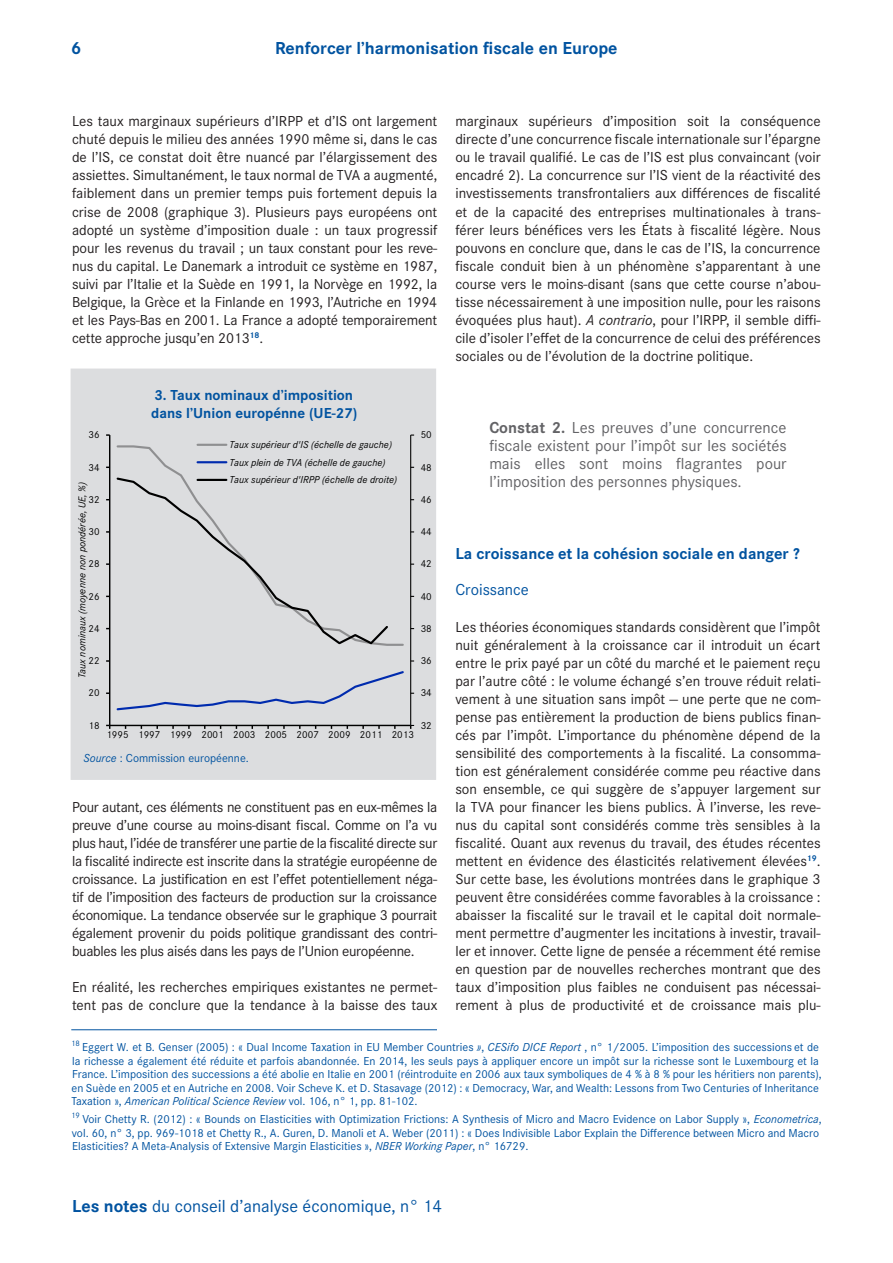
<style>
.page{position:relative;width:893px;height:1263px;background:#fff}
.page>*{position:absolute;margin:0;border:0;box-sizing:border-box;transform-origin:0 0}
.t1{font:18px "Corporate S";color:#0153a0}
.t2{font:700 18px "Corporate S";color:#0153a0}
.Texte___Exergue{font:16.5px/18px "Corporate S";color:#636366;text-align:justify}
.Intertitre___Niveau{font:700 16.5px "Corporate S";color:#0153a0}
.Intertitre___Niveau-2{font:16.5px "Corporate S";color:#0153a0}
.Texte___Normal{font:15px/18px "Corporate S";color:#231f20;text-align:justify}
.Illustration___Titre{font:700 15px/18px "Corporate S";color:#0153a0}
.Texte___Note_BdP{font:12px/13.5px "Corporate S";color:#0153a0}
.Texte___Note_BdP_sui{font:12px/13.5px "Corporate S";color:#0153a0}
.Illustration___Sourc{font:12px "Corporate S";color:#0153a0}
.t3{font:italic 10.5px/17.5px "Corporate S";color:#000}
.t4{font:10.5px "Corporate S";color:#000}
.Texte___Note_BdP-2{font:8.25px "Corporate S";color:#0153a0}
.Texte___Note_BdP_sui-2{font:8.25px "Corporate S";color:#0153a0}
.s1{font-style:italic}
.s2{font-weight:700}
</style>
<div class="page">
<hr style="left:71px;top:1029px;width:366px;height:1px;background:#0153a0">
<div style="left:71px;top:369px;width:365px;height:411px;background:#dcdddf"></div>
<hr style="left:410px;top:435px;width:1px;height:290px;background:#000">
<hr style="left:109px;top:435px;width:1px;height:290px;background:#000">
<hr style="left:110px;top:725px;width:301px;height:1px;background:#000">
<svg style="left:116px;top:444px;width:288px;height:202px"></svg>
<svg style="left:106px;top:669px;width:298px;height:43px"></svg>
<svg style="left:116px;top:476px;width:274px;height:170px"></svg>
<hr style="left:198px;top:444px;width:28px;height:2px;background:#a6a6a6">
<hr style="left:198px;top:461px;width:28px;height:2px;background:#0032c8">
<hr style="left:198px;top:479px;width:28px;height:2px;background:#000">
<p class="t2" style="left:71px;top:36px;width:12px">6</p>
<p class="t2" style="left:275px;top:36px;width:344px">Renforcer l’harmonisation fiscale en Europe</p>
<p class="Texte___Normal" style="left:72px;top:112px;width:367px">Les taux marginaux supérieurs d’IRPP et d’IS ont largement chuté depuis le milieu des années 1990 même si, dans le cas de l’IS, ce constat doit être nuancé par l’élargissement des assiettes. Simultanément, le taux normal de TVA a augmenté, faiblement dans un premier temps puis fortement depuis la crise de 2008 (graphique 3). Plusieurs pays européens ont adopté un système d’imposition duale : un taux progressif pour les revenus du travail ; un taux constant pour les reve&shy;nus du capital. Le Danemark a introduit ce système en 1987, suivi par l’Italie et la Suède en 1991, la Norvège en 1992, la Belgique, la Grèce et la Finlande en 1993, l’Autriche en 1994 et les Pays-Bas en 2001. La France a adopté temporairement cette approche jusqu’en 2013<sup>18</sup>.</p>
<p class="Illustration___Titre" style="left:151px;top:386px;width:208px">3. Taux nominaux d’imposition dans l’Union europénne (UE-27)</p>
<p class="t4" style="left:89px;top:428px;width:13px">36</p>
<p class="t4" style="left:421px;top:428px;width:13px">50</p>
<p class="t4" style="left:89px;top:460px;width:13px">34</p>
<p class="t3" style="left:73px;top:678px;width:198px;rotate:-90deg">Taux nominaux (moyenne non pondérée, UE, %)</p>
<p class="t4" style="left:89px;top:492px;width:13px">32</p>
<p class="t4" style="left:89px;top:525px;width:13px">30</p>
<p class="t4" style="left:89px;top:557px;width:13px">28</p>
<p class="t4" style="left:89px;top:589px;width:13px">26</p>
<p class="t4" style="left:89px;top:622px;width:13px">24</p>
<p class="t4" style="left:89px;top:654px;width:13px">22</p>
<p class="t3" style="left:229px;top:435px;width:169px">Taux supérieur d'IS (échelle de gauche)<br>Taux plein de TVA (échelle de gauche)<br>Taux supérieur d'IRPP (échelle de droite)</p>
<p class="t4" style="left:421px;top:460px;width:13px">48</p>
<p class="t4" style="left:421px;top:492px;width:13px">46</p>
<p class="t4" style="left:421px;top:525px;width:13px">44</p>
<p class="t4" style="left:421px;top:557px;width:13px">42</p>
<p class="t4" style="left:421px;top:589px;width:13px">40</p>
<p class="t4" style="left:421px;top:622px;width:13px">38</p>
<p class="t4" style="left:421px;top:654px;width:13px">36</p>
<p class="t4" style="left:89px;top:686px;width:13px">20</p>
<p class="t4" style="left:421px;top:686px;width:13px">34</p>
<p class="t4" style="left:89px;top:718px;width:13px">18</p>
<p class="t4" style="left:106px;top:728px;width:309px">1995 1997 1999 2001 2003 2005 2007 2009 2011 2013</p>
<p class="t4" style="left:421px;top:718px;width:13px">32</p>
<p class="Illustration___Sourc" style="left:83px;top:750px;width:167px"><span class="s1">Source</span> : Commission européenne.</p>
<p class="Texte___Normal" style="left:72px;top:797px;width:367px">Pour autant, ces éléments ne constituent pas en eux-mêmes la preuve d’une course au moins-disant fiscal. Comme on l’a vu plus haut, l’idée de transférer une partie de la fiscalité directe sur la fiscalité indirecte est inscrite dans la stratégie européenne de croissance. La justification en est l’effet potentiellement néga&shy;tif de l’imposition des facteurs de production sur la croissance économique. La tendance observée sur le graphique 3 pourrait également provenir du poids politique grandissant des contri&shy;buables les plus aisés dans les pays de l’Union européenne.</p>
<p class="Texte___Normal" style="left:72px;top:978px;width:367px">En réalité, les recherches empiriques existantes ne permet&shy;tent pas de conclure que la tendance à la baisse des taux</p>
<p class="Texte___Normal" style="left:455px;top:112px;width:367px">marginaux supérieurs d’imposition soit la conséquence directe d’une concurrence fiscale internationale sur l’épargne ou le travail qualifié. Le cas de l’IS est plus convaincant (voir encadré 2). La concurrence sur l’IS vient de la réactivité des investissements transfrontaliers aux différences de fiscalité et de la capacité des entreprises multinationales à trans&shy;férer leurs bénéfices vers les États à fiscalité légère. Nous pouvons en conclure que, dans le cas de l’IS, la concurrence fiscale conduit bien à un phénomène s’apparentant à une course vers le moins-disant (sans que cette course n’abou&shy;tisse nécessairement à une imposition nulle, pour les raisons évoquées plus haut). <span class="s1">A contrario</span>, pour l’IRPP, il semble diffi&shy;cile d’isoler l’effet de la concurrence de celui des préférences sociales ou de l’évolution de la doctrine politique.</p>
<p class="Texte___Exergue" style="left:489px;top:418px;width:299px"><span class="s2">Constat 2.</span> Les preuves d’une concurrence fiscale existent pour l’impôt sur les sociétés mais elles sont moins flagrantes pour l’imposition des personnes physiques.</p>
<p class="Intertitre___Niveau" style="left:455px;top:542px;width:346px">La croissance et la cohésion sociale en danger ?</p>
<p class="Intertitre___Niveau-2" style="left:455px;top:579px;width:75px">Croissance</p>
<p class="Texte___Normal" style="left:455px;top:617px;width:367px">Les théories économiques standards considèrent que l’impôt nuit généralement à la croissance car il introduit un écart entre le prix payé par un côté du marché et le paiement reçu par l’autre côté : le volume échangé s’en trouve réduit relati&shy;vement à une situation sans impôt — une perte que ne com&shy;pense pas entièrement la production de biens publics finan&shy;cés par l’impôt. L’importance du phénomène dépend de la sensibilité des comportements à la fiscalité. La consomma&shy;tion est généralement considérée comme peu réactive dans son ensemble, ce qui suggère de s’appuyer largement sur la TVA pour financer les biens publics. À l’inverse, les reve&shy;nus du capital sont considérés comme très sensibles à la fiscalité. Quant aux revenus du travail, des études récentes mettent en évidence des élasticités relativement élevées<sup>19</sup>.<br>Sur cette base, les évolutions montrées dans le graphique 3 peuvent être considérées comme favorables à la croissance : abaisser la fiscalité sur le travail et le capital doit normale&shy;ment permettre d’augmenter les incitations à investir, travail&shy;ler et innover. Cette ligne de pensée a récemment été remise en question par de nouvelles recherches montrant que des taux d’imposition plus faibles ne conduisent pas nécessai&shy;rement à plus de productivité et de croissance mais plu-</p>
<p class="Texte___Note_BdP-2" style="left:71px;top:1038px;width:10px">18</p>
<p class="Texte___Note_BdP" style="left:71px;top:1040px;width:752px;text-indent:11px">Eggert W. et B. Genser (2005) : « Dual Income Taxation in EU Member Countries <span class="s1">»</span>, <span class="s1">CESifo DICE Report</span> , n° 1/2005. L’imposition des successions et de la richesse a également été réduite et parfois abandonnée. En 2014, les seuls pays à appliquer encore un impôt sur la richesse sont le Luxembourg et la France. L’imposition des successions a été abolie en Italie en 2001 (réintroduite en 2006 aux taux symboliques de 4 % à 8 % pour les héritiers non parents), en Suède en 2005 et en Autriche en 2008. Voir Scheve K. et D. Stasavage (2012) : « Democracy, War, and Wealth: Lessons from Two Centuries of Inheritance Taxation », <span class="s1">American Political Science Review</span> vol. 106, n° 1, pp. 81-102.</p>
<p class="Texte___Note_BdP_sui-2" style="left:71px;top:1109px;width:10px">19</p>
<p class="Texte___Note_BdP_sui" style="left:72px;top:1112px;width:751px;text-indent:10px">Voir Chetty R. (2012) : « Bounds on Elasticities with Optimization Frictions: A Synthesis of Micro and Macro Evidence on Labor Supply », <span class="s1">Econometrica</span>, vol. 60, n° 3, pp. 969-1018 et Chetty R., A. Guren, D. Manoli et A. Weber (2011) : « Does Indivisible Labor Explain the Difference between Micro and Macro<br>Elasticities? A Meta-Analysis of Extensive Margin Elasticities », <span class="s1">NBER Working Paper</span>, n° 16729.</p>
<p class="t1" style="left:72px;top:1194px;width:371px"><span class="s2">Les notes</span> du conseil d’analyse économique, n° 14</p>
</div>
